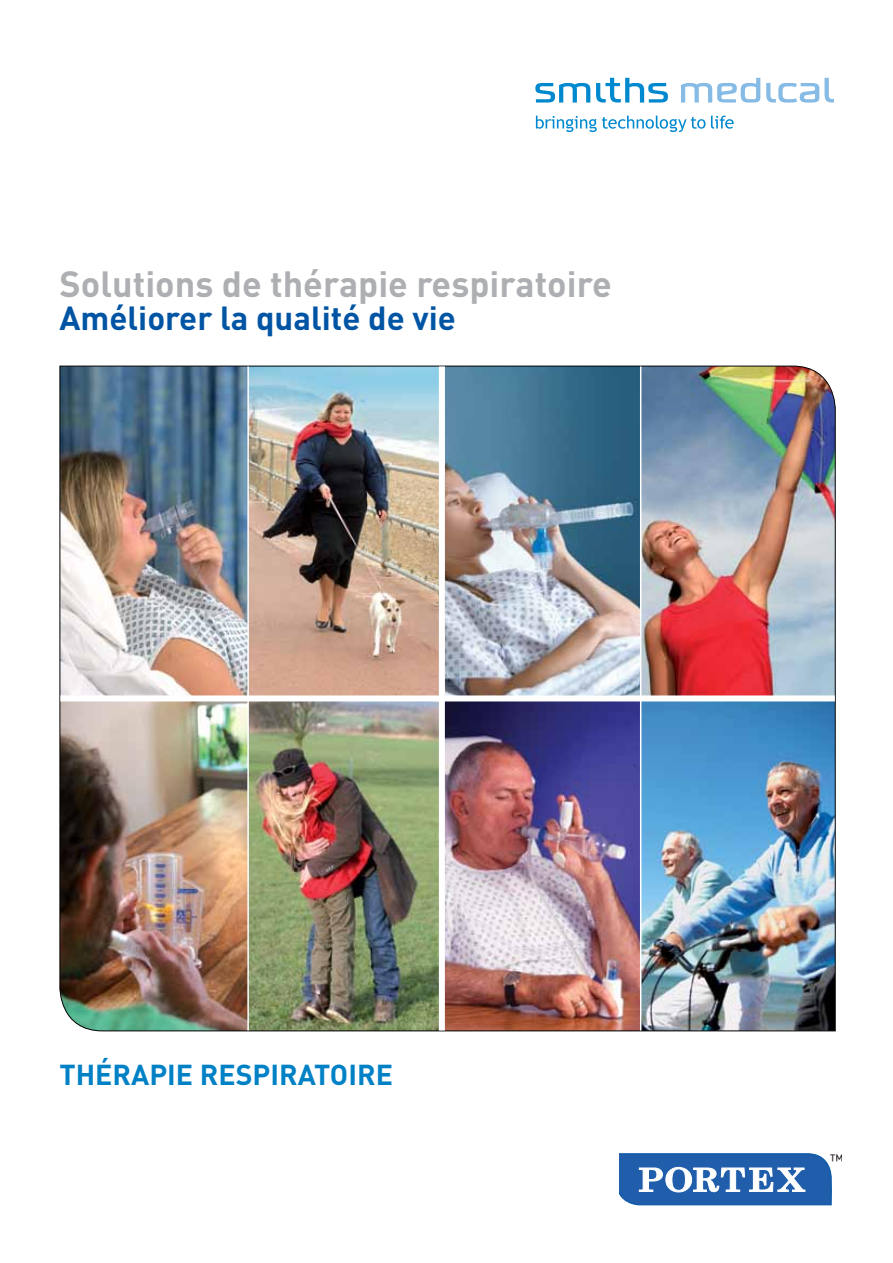
<style>
.page{position:relative;width:893px;height:1263px;background:#fff}
.page>*{position:absolute;margin:0;border:0;box-sizing:border-box;transform-origin:0 0}
.t1{font:700 36px "DIN";color:#adafb2}
.t2{font:700 33px "DIN";color:#0054a4}
.t3{font:700 28.5px "DIN";color:#0081c6}
.t4{font:16.2px "DIN";color:#1e191d}
</style>
<div class="page">
<svg style="left:535px;top:83px;width:55px;height:20px"></svg>
<svg style="left:596px;top:78px;width:72px;height:25px"></svg>
<svg style="left:681px;top:78px;width:79px;height:25px"></svg>
<svg style="left:766px;top:78px;width:67px;height:25px"></svg>
<svg style="left:536px;top:116px;width:169px;height:16px"></svg>
<svg style="left:711px;top:116px;width:23px;height:13px"></svg>
<svg style="left:619px;top:1153px;width:213px;height:52px"></svg>
<img style="left:59px;top:365px;width:777px;height:667px">
<div style="left:60px;top:695px;width:775px;height:6px;background:#fff"></div>
<div style="left:439px;top:366px;width:6px;height:664px;background:#fff"></div>
<hr style="left:247px;top:366px;width:2px;height:664px;background:#fff">
<hr style="left:640px;top:366px;width:1px;height:664px;background:#fff">
<p class="t1" style="left:60px;top:261px;width:554px">Solutions de thérapie respiratoire</p>
<p class="t2" style="left:60px;top:297px;width:398px">Améliorer la qualité de vie</p>
<p class="t3" style="left:60px;top:1056px;width:335px">THÉRAPIE RESPIRATOIRE</p>
<p class="t4" style="left:830px;top:1150px;width:15px">™</p>
</div>
